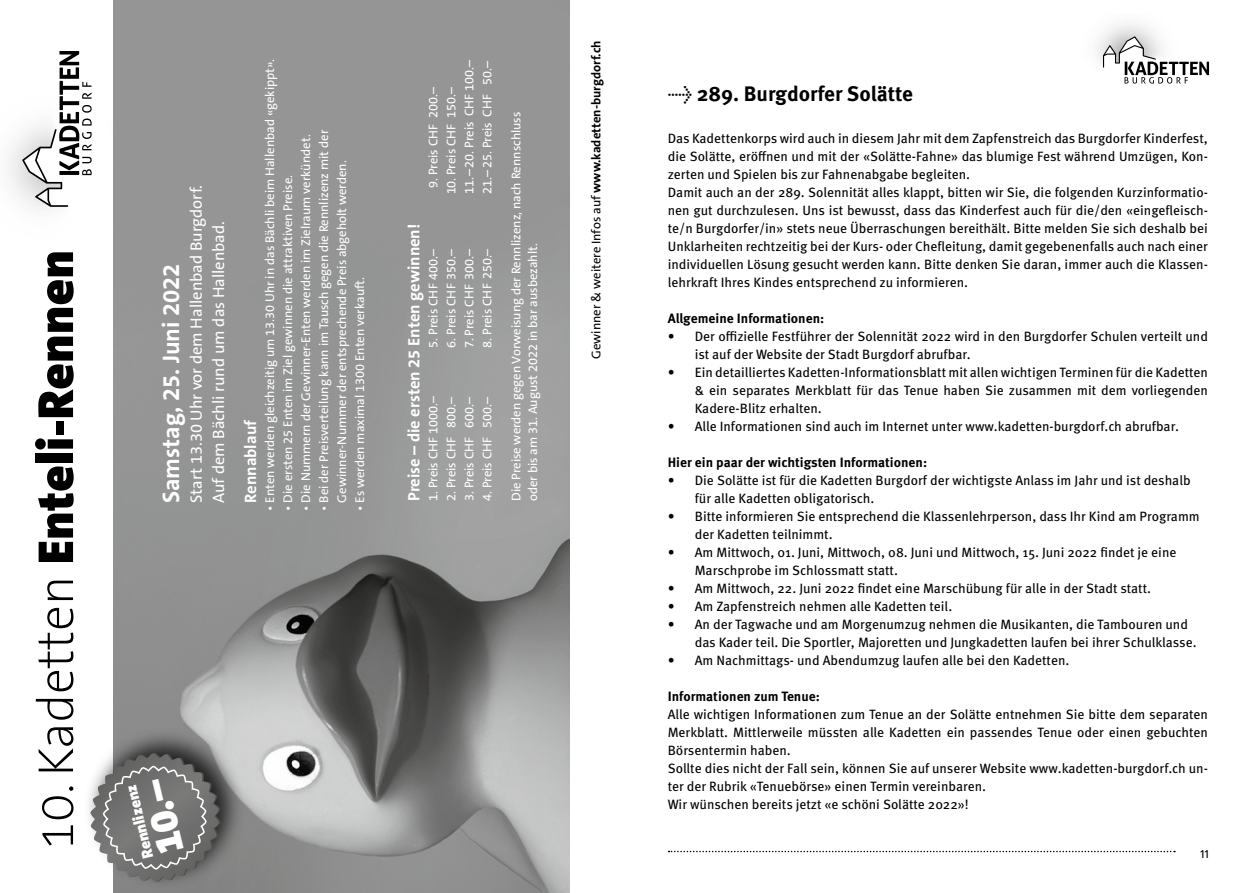
<style>
.page{position:relative;width:1259px;height:893px;background:#fff}
.page>*{position:absolute;margin:0;border:0;box-sizing:border-box;transform-origin:0 0}
.t1{font:900 51px "The Sans B W9";color:#000}
.t2{font:900 39.45px "The Sans B W9";color:#fff}
.t3{font:700 24px "The Sans B W7";color:#fff}
.t4{font:700 21px "Meta Pro";color:#000}
.t5{font:16.5px/22.5px "The Sans B W5 Plain";color:#fff}
.t6{font:700 16.5px "The Sans B W7";color:#fff}
.t7{font:900 15.75px "The Sans B W9";color:#fff}
.t8{font:13.5px/18px "Meta Pro";color:#000}
.t9{font:700 13.5px "Meta Pro";color:#000}
.t10{font:12.75px/18px "The Sans B W5 Plain";color:#fff}
.t11{font:12.75px "The Sans B W5 Plain";color:#000}
.t12{font:12px "Meta Cond Medium Expert";color:#000}
.s1{font-family:"The Sans BHT2";font-weight:200}
.s2{font-family:"The Sans B W7";font-weight:700}
.s3{font-family:"Meta Plus";font-weight:400;font-size:20.55px}
</style>
<div class="page">
<svg style="left:668px;top:851px;width:507px;height:1px"></svg>
<svg style="left:1103px;top:36px;width:106px;height:48px"></svg>
<svg style="left:22px;top:51px;width:70px;height:156px"></svg>
<img style="left:113px;top:0;width:456px;height:893px">
<div style="left:83px;top:727px;width:163px;height:163px;background:#000;opacity:.75"></div>
<svg style="left:83px;top:753px;width:364px;height:129px;background:#939393"></svg>
<h1 class="t1" style="left:23px;top:850px;width:601px;rotate:-90deg"><span class="s1">10. Kadetten</span> Enteli-Rennen</h1>
<p class="t5" style="left:185px;top:503px;width:320px;rotate:-90deg">Start 13.30 Uhr vor dem Hallenbad Burgdorf.<br>Auf dem Bächli rund um das Hallenbad.</p>
<h3 class="t3" style="left:156px;top:503px;width:241px;rotate:-90deg">Samstag, 25. Juni 2022</h3>
<p class="t6" style="left:240px;top:503px;width:84px;rotate:-90deg">Rennablauf</p>
<p class="t10" style="left:261px;top:511px;width:454px;rotate:-90deg">• Enten werden gleichzeitig um 13.30 Uhr in das Bächli beim Hallenbad «gekippt».</p>
<p class="t10" style="left:297px;top:511px;width:378px;rotate:-90deg">• Die Nummern der Gewinner-Enten werden im Zielraum verkündet.</p>
<p class="t10" style="left:315px;top:503px;width:374px;text-indent:-8px;rotate:-90deg">• Bei der Preisverteilung kann im Tausch gegen die Rennlizenz mit der<br>Gewinner-Nummer der entsprechende Preis abgeholt werden.</p>
<p class="t10" style="left:279px;top:511px;width:337px;rotate:-90deg">• Die ersten 25 Enten im Ziel gewinnen die attraktiven Preise.</p>
<p class="t10" style="left:351px;top:511px;width:235px;rotate:-90deg">• Es werden maximal 1300 Enten verkauft.</p>
<p class="t10" style="left:424px;top:188px;width:102px;rotate:-90deg">9. Preis CHF 200.–</p>
<p class="t10" style="left:442px;top:194px;width:136px;rotate:-90deg">10. Preis CHF 150.–<br>11.– 20. Preis CHF 100.–<br>21.– 25. Preis CHF 50.–</p>
<p class="t6" style="left:403px;top:501px;width:279px;rotate:-90deg">Preise – die ersten 25 Enten gewinnen!</p>
<p class="t10" style="left:424px;top:348px;width:100px;rotate:-90deg">5. Preis CHF 400.–</p>
<p class="t10" style="left:442px;top:348px;width:100px;rotate:-90deg">6. Preis CHF 350.–</p>
<p class="t10" style="left:460px;top:348px;width:100px;rotate:-90deg">7. Preis CHF 300.–</p>
<p class="t10" style="left:478px;top:348px;width:101px;rotate:-90deg">8. Preis CHF 250.–</p>
<p class="t10" style="left:424px;top:501px;width:106px;rotate:-90deg">1. Preis CHF 1000.–</p>
<p class="t10" style="left:442px;top:501px;width:106px;rotate:-90deg">2. Preis CHF 800.–</p>
<p class="t10" style="left:460px;top:501px;width:106px;rotate:-90deg">3. Preis CHF 600.–</p>
<p class="t10" style="left:478px;top:501px;width:106px;rotate:-90deg">4. Preis CHF 500.–</p>
<p class="t10" style="left:508px;top:501px;width:391px;line-height:16.5px;rotate:-90deg">Die Preise werden gegen Vorweisung der Rennlizenz, nach Rennschluss oder bis am 31. August 2022 in bar ausbezahlt.</p>
<p class="t11" style="left:588px;top:359px;width:320px;rotate:-90deg">Gewinner &amp; weitere Infos auf <span class="s2">www.kadetten-burgdorf.ch</span></p>
<h2 class="t2" style="left:146px;top:858px;width:76px;rotate:-103deg">10.–</h2>
<p class="t7" style="left:139px;top:861px;width:77px;rotate:-104deg">Rennlizenz</p>
<h3 class="t4" style="left:668px;top:81px;width:247px"><span class="s3">&gt;</span> 289. Burgdorfer Solätte</h3>
<p class="t8" style="left:668px;top:130px;width:542px">Das Kadettenkorps wird auch in diesem Jahr mit dem Zapfenstreich das Burgdorfer Kinderfest, die Solätte, eröffnen und mit der «Solätte-Fahne» das blumige Fest während Umzügen, Kon&shy;zerten und Spielen bis zur Fahnenabgabe begleiten.<br>Damit auch an der 289. Solennität alles klappt, bitten wir Sie, die folgenden Kurzinformatio&shy;nen gut durchzulesen. Uns ist bewusst, dass das Kinderfest auch für die/den «eingefleisch&shy;te/n Burgdorfer/in» stets neue Überraschungen bereithält. Bitte melden Sie sich deshalb bei Unklarheiten rechtzeitig bei der Kurs- oder Chefleitung, damit gegebenenfalls auch nach einer individuellen Lösung gesucht werden kann. Bitte denken Sie daran, immer auch die Klassen&shy;lehrkraft Ihres Kindes entsprechend zu informieren.</p>
<p class="t9" style="left:668px;top:310px;width:158px">Allgemeine Informationen:</p>
<p class="t8" style="left:695px;top:328px;width:515px;text-indent:-27px">• Der offizielle Festführer der Solennität 2022 wird in den Burgdorfer Schulen verteilt und ist auf der Website der Stadt Burgdorf abrufbar.</p>
<p class="t8" style="left:695px;top:364px;width:515px;text-align:justify;text-indent:-27px">• Ein detailliertes Kadetten-Informationsblatt mit allen wichtigen Terminen für die Kadetten &amp; ein separates Merkblatt für das Tenue haben Sie zusammen mit dem vorliegenden Kadere-Blitz erhalten.</p>
<p class="t8" style="left:668px;top:418px;width:513px">• Alle Informationen sind auch im Internet unter www.kadetten-burgdorf.ch abrufbar.</p>
<p class="t9" style="left:668px;top:454px;width:261px">Hier ein paar der wichtigsten Informationen:</p>
<p class="t8" style="left:695px;top:472px;width:497px;text-indent:-27px">• Die Solätte ist für die Kadetten Burgdorf der wichtigste Anlass im Jahr und ist deshalb für alle Kadetten obligatorisch.</p>
<p class="t8" style="left:695px;top:508px;width:506px;text-indent:-27px">• Bitte informieren Sie entsprechend die Klassenlehrperson, dass Ihr Kind am Programm der Kadetten teilnimmt.</p>
<p class="t8" style="left:695px;top:544px;width:483px;text-indent:-27px">• Am Mittwoch, 01. Juni, Mittwoch, 08. Juni und Mittwoch, 15. Juni 2022 findet je eine<br>Marschprobe im Schlossmatt statt.</p>
<p class="t8" style="left:668px;top:580px;width:485px">• Am Mittwoch, 22. Juni 2022 findet eine Marschübung für alle in der Stadt statt.</p>
<p class="t8" style="left:668px;top:598px;width:286px">• Am Zapfenstreich nehmen alle Kadetten teil.</p>
<p class="t8" style="left:695px;top:616px;width:503px;text-indent:-27px">• An der Tagwache und am Morgenumzug nehmen die Musikanten, die Tambouren und das Kader teil. Die Sportler, Majoretten und Jungkadetten laufen bei ihrer Schulklasse.</p>
<p class="t8" style="left:668px;top:652px;width:403px">• Am Nachmittags- und Abendumzug laufen alle bei den Kadetten.</p>
<p class="t9" style="left:668px;top:688px;width:154px">Informationen zum Tenue:</p>
<p class="t8" style="left:668px;top:706px;width:542px">Alle wichtigen Informationen zum Tenue an der Solätte entnehmen Sie bitte dem separaten Merkblatt. Mittlerweile müssten alle Kadetten ein passendes Tenue oder einen gebuchten Börsentermin haben.<br>Sollte dies nicht der Fall sein, können Sie auf unserer Website www.kadetten-burgdorf.ch un&shy;ter der Rubrik «Tenuebörse» einen Termin vereinbaren.<br>Wir wünschen bereits jetzt «e schöni Solätte 2022»!</p>
<p class="t12" style="left:1200px;top:847px;width:10px">11</p>
</div>
